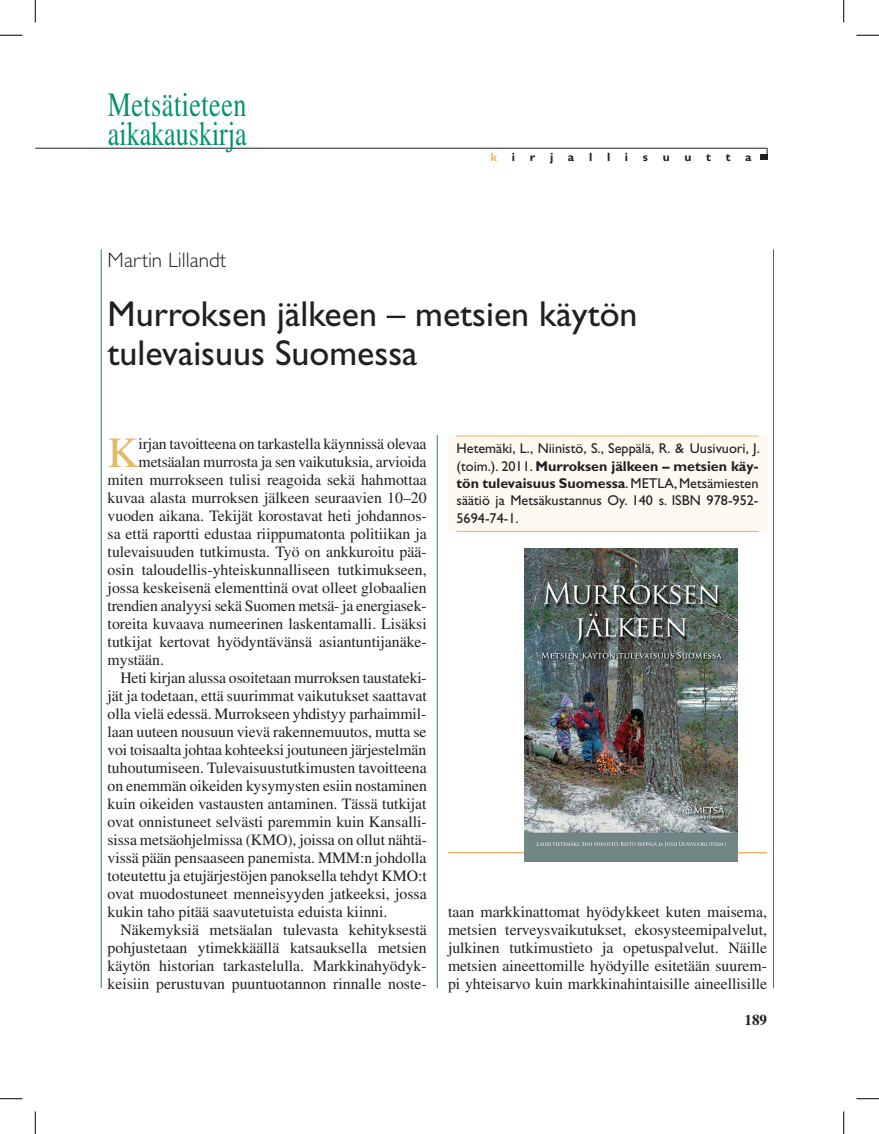
<style>
.page{position:relative;width:879px;height:1134px;background:#fff}
.page>*{position:absolute;margin:0;border:0;box-sizing:border-box;transform-origin:0 0}
.t1{font:42.9px "Times";color:#e5b966}
.t2{font:36px/39px "Gill Sans";color:#231f20}
.t3{font:34.05px/29.4px "Times";color:#00936e;scale:.77 1}
.t4{font:300 21px "Gill Sans";color:#231f20}
.t5{font:15.75px/18px "Times";color:#231f20;text-align:justify}
.t6{font:700 15px "Times";color:#231f20}
.t7{font:14.25px/17.2px "Gill Sans";color:#231f20;text-align:justify}
.t8{font:700 12px "Gill Sans";letter-spacing:1.225em;color:#231f20}
.s1{color:#e5b966}
.s2{font-weight:700}
</style>
<div class="page">
<hr style="left:35px;top:148px;width:732px;height:1px;background:#231f20">
<div style="left:759px;top:155px;width:8px;height:5px;background:#231f20"></div>
<hr style="left:101px;top:249px;width:1px;height:739px;background:#00936e">
<hr style="left:437px;top:435px;width:1px;height:553px;background:#00936e">
<hr style="left:773px;top:249px;width:1px;height:739px;background:#00936e">
<div style="left:448px;top:435px;width:319px;height:97px;background:#fef9f1"></div>
<hr style="left:456px;top:436px;width:302px;height:1px;background:#e5b966">
<hr style="left:456px;top:531px;width:302px;height:1px;background:#e5b966">
<hr style="left:448px;top:852px;width:319px;height:1px;background:#e5b966">
<img style="left:524px;top:548px;width:213px;height:313px">
<svg style="left:0;top:35px;width:22px;height:1px"></svg>
<svg style="left:856px;top:35px;width:22px;height:1px"></svg>
<svg style="left:0;top:1098px;width:22px;height:1px"></svg>
<svg style="left:856px;top:1098px;width:22px;height:1px"></svg>
<svg style="left:35px;top:0;width:1px;height:22px"></svg>
<svg style="left:35px;top:1111px;width:1px;height:23px"></svg>
<svg style="left:843px;top:0;width:1px;height:22px"></svg>
<svg style="left:843px;top:1111px;width:1px;height:23px"></svg>
<h3 class="t3" style="left:108px;top:89px;width:182px">Metsätieteen aikakauskirja</h3>
<p class="t8" style="left:490px;top:149px;width:262px"><span class="s1">k</span> irjallisuutta</p>
<h3 class="t4" style="left:108px;top:248px;width:120px">Martin Lillandt</h3>
<h2 class="t2" style="left:108px;top:294px;width:531px">Murroksen jälkeen – metsien käytön tulevaisuus Suomessa</h2>
<h1 class="t1" style="left:108px;top:428px;width:33px">K</h1>
<p class="t5" style="left:139px;top:434px;width:289px">irjan tavoitteena on tarkastella käynnissä olevaa</p>
<p class="t5" style="left:139px;top:452px;width:289px">metsäalan murrosta ja sen vaikutuksia, arvioida</p>
<p class="t5" style="left:108px;top:470px;width:320px">miten murrokseen tulisi reagoida sekä hahmottaa</p>
<p class="t5" style="left:108px;top:488px;width:320px">kuvaa alasta murroksen jälkeen seuraavien 10–20</p>
<p class="t5" style="left:108px;top:506px;width:320px">vuoden aikana. Tekijät korostavat heti johdannos-</p>
<p class="t5" style="left:108px;top:524px;width:320px">sa että raportti edustaa riippumatonta politiikan ja</p>
<p class="t5" style="left:108px;top:542px;width:320px">tulevaisuuden tutkimusta. Työ on ankkuroitu pää-</p>
<p class="t5" style="left:108px;top:560px;width:320px">osin taloudellis-yhteiskunnalliseen tutkimukseen,</p>
<p class="t5" style="left:108px;top:578px;width:320px">jossa keskeisenä elementtinä ovat olleet globaalien</p>
<p class="t5" style="left:108px;top:596px;width:320px">trendien analyysi sekä Suomen metsä- ja energiasek-</p>
<p class="t5" style="left:108px;top:614px;width:320px">toreita kuvaava numeerinen laskentamalli. Lisäksi</p>
<p class="t5" style="left:108px;top:632px;width:320px">tutkijat kertovat hyödyntävänsä asiantuntijanäke-</p>
<p class="t5" style="left:108px;top:650px;width:58px">mystään.</p>
<p class="t5" style="left:120px;top:668px;width:308px">Heti kirjan alussa osoitetaan murroksen taustateki-</p>
<p class="t5" style="left:108px;top:686px;width:320px">jät ja todetaan, että suurimmat vaikutukset saattavat</p>
<p class="t5" style="left:108px;top:704px;width:320px">olla vielä edessä. Murrokseen yhdistyy parhaimmil-</p>
<p class="t5" style="left:108px;top:722px;width:320px">laan uuteen nousuun vievä rakennemuutos, mutta se</p>
<p class="t5" style="left:108px;top:740px;width:320px">voi toisaalta johtaa kohteeksi joutuneen järjestelmän</p>
<p class="t5" style="left:108px;top:758px;width:320px">tuhoutumiseen. Tulevaisuustutkimusten tavoitteena</p>
<p class="t5" style="left:108px;top:776px;width:321px">on enemmän oikeiden kysymysten esiin nostaminen</p>
<p class="t5" style="left:108px;top:794px;width:320px">kuin oikeiden vastausten antaminen. Tässä tutkijat</p>
<p class="t5" style="left:108px;top:812px;width:320px">ovat onnistuneet selvästi paremmin kuin Kansalli-</p>
<p class="t5" style="left:108px;top:830px;width:321px">sissa metsäohjelmissa (KMO), joissa on ollut nähtä-</p>
<p class="t5" style="left:108px;top:848px;width:320px">vissä pään pensaaseen panemista. MMM:n johdolla</p>
<p class="t5" style="left:108px;top:866px;width:320px">toteutettu ja etujärjestöjen panoksella tehdyt KMO:t</p>
<p class="t5" style="left:108px;top:884px;width:320px">ovat muodostuneet menneisyyden jatkeeksi, jossa</p>
<p class="t5" style="left:108px;top:902px;width:281px">kukin taho pitää saavutetuista eduista kiinni.</p>
<p class="t5" style="left:120px;top:920px;width:308px">Näkemyksiä metsäalan tulevasta kehityksestä</p>
<p class="t5" style="left:108px;top:938px;width:320px">pohjustetaan ytimekkäällä katsauksella metsien</p>
<p class="t5" style="left:108px;top:956px;width:320px">käytön historian tarkastelulla. Markkinahyödyk-</p>
<p class="t5" style="left:108px;top:974px;width:320px">keisiin perustuvan puuntuotannon rinnalle noste-</p>
<p class="t7" style="left:456px;top:440px;width:305px">Hetemäki, L., Niinistö, S., Seppälä, R. &amp; Uusivuori, J. (toim.). 2011. <span class="s2">Murroksen jälkeen – metsien käy&shy;tön tulevaisuus Suomessa</span>. METLA, Metsämiesten säätiö ja Metsäkustannus Oy. 140 s. ISBN 978-952- 5694-74-1.</p>
<p class="t5" style="left:448px;top:902px;width:320px">taan markkinattomat hyödykkeet kuten maisema, metsien terveysvaikutukset, ekosysteemipalvelut, julkinen tutkimustieto ja opetuspalvelut. Näille metsien aineettomille hyödyille esitetään suurem&shy;pi yhteisarvo kuin markkinahintaisille aineellisille</p>
<p class="t6" style="left:744px;top:1010px;width:24px">189</p>
</div>
